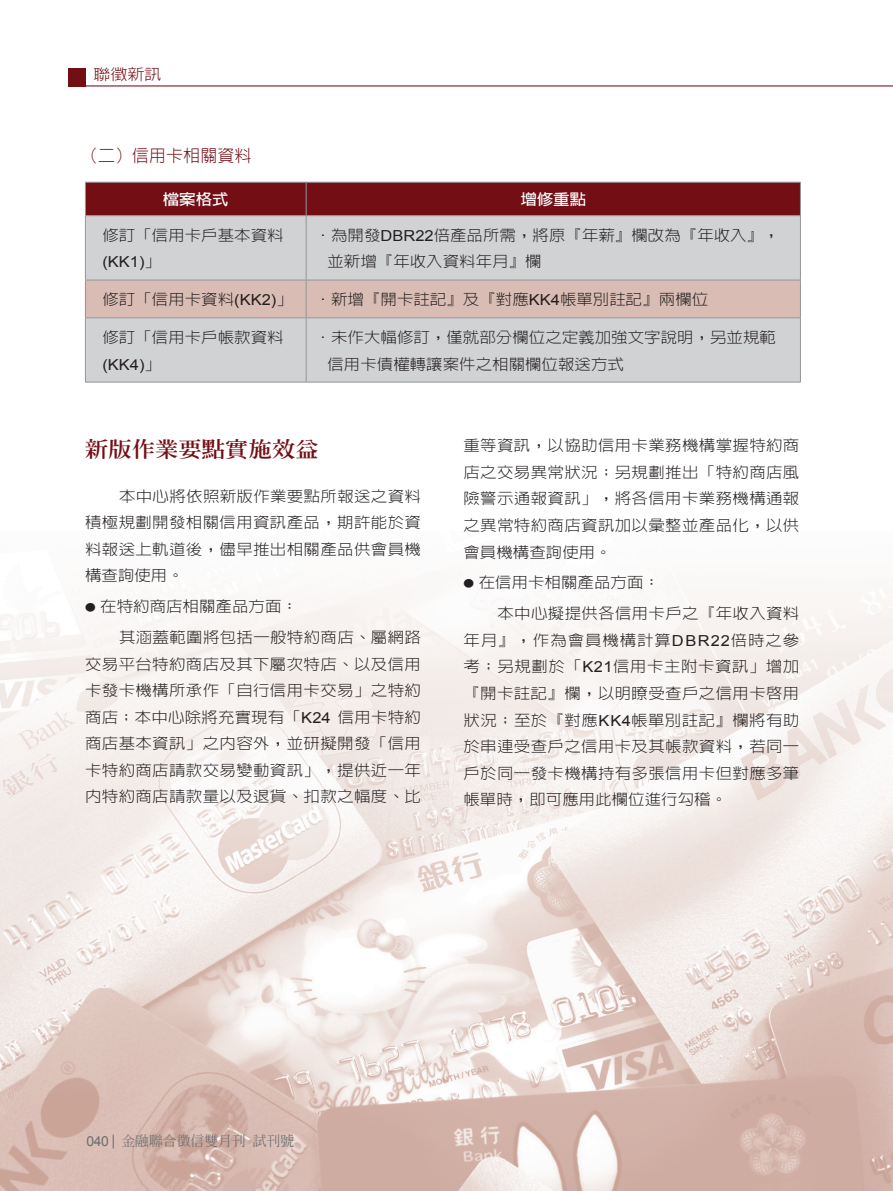
<style>
.page{position:relative;width:893px;height:1191px;background:#fff}
.page>*{position:absolute;margin:0;border:0;box-sizing:border-box;transform-origin:0 0}
.t1{font:800 21px "AR Ming B5";color:#730e15;scale:1.11 1}
.t2{font:300 16.95px "AR Hei B5";color:#730e15}
.t3{font:300 15.3px "AR Hei B5";color:#730e15;scale:1.11 1}
.t4{font:300 15.15px/26.5px "AR Hei B5";letter-spacing:.02em;color:#231f20;text-align:justify;scale:1.09 1}
.t5{font:300 15.15px/26.5px "AR Hei B5";color:#231f20;scale:1.09 1}
.t6{font:15.15px "Arial";color:#231f20;scale:1.09 1}
.t7{font:700 15.15px "AR Hei B5";color:#fff;scale:1.09 1}
.t8{font:500 13.8px "AR Ming B5";color:#6c6d70}
.s1{font-family:"AR Hei B5";font-weight:300}
.s2{font-family:"Arial";font-weight:400}
.s3{font-size:9.75px}
</style>
<div class="page">
<img style="left:0;top:589px;width:893px;height:602px">
<div style="left:86px;top:183px;width:714px;height:32px;background:#730e15"></div>
<div style="left:86px;top:216px;width:714px;height:166px;background:#d1d2d4"></div>
<div style="left:86px;top:281px;width:714px;height:36px;background:#d9bdb4"></div>
<hr style="left:85px;top:182px;width:221px;height:1px;background:#939598">
<hr style="left:85px;top:183px;width:1px;height:32px;background:#939598">
<hr style="left:306px;top:182px;width:495px;height:1px;background:#939598">
<hr style="left:306px;top:183px;width:1px;height:32px;background:#939598">
<hr style="left:800px;top:183px;width:1px;height:32px;background:#939598">
<hr style="left:85px;top:215px;width:221px;height:1px;background:#939598">
<hr style="left:85px;top:216px;width:1px;height:64px;background:#939598">
<hr style="left:306px;top:215px;width:495px;height:1px;background:#939598">
<hr style="left:306px;top:216px;width:1px;height:64px;background:#939598">
<hr style="left:800px;top:216px;width:1px;height:64px;background:#939598">
<hr style="left:85px;top:280px;width:221px;height:1px;background:#939598">
<hr style="left:85px;top:280px;width:1px;height:37px;background:#939598">
<hr style="left:306px;top:280px;width:495px;height:1px;background:#939598">
<hr style="left:306px;top:280px;width:1px;height:37px;background:#939598">
<hr style="left:800px;top:280px;width:1px;height:37px;background:#939598">
<hr style="left:85px;top:317px;width:221px;height:1px;background:#939598">
<hr style="left:85px;top:318px;width:1px;height:64px;background:#939598">
<hr style="left:306px;top:317px;width:495px;height:1px;background:#939598">
<hr style="left:306px;top:318px;width:1px;height:64px;background:#939598">
<hr style="left:800px;top:318px;width:1px;height:64px;background:#939598">
<hr style="left:85px;top:382px;width:221px;height:1px;background:#939598">
<hr style="left:306px;top:382px;width:495px;height:1px;background:#939598">
<svg style="left:113px;top:1134px;width:1px;height:14px"></svg>
<hr style="left:68px;top:85px;width:825px;height:1px;background:#730e15">
<div style="left:68px;top:68px;width:17px;height:18px;background:#730e15"></div>
<p class="t3" style="left:94px;top:67px;width:63px">聯徵新訊</p>
<p class="t2" style="left:81px;top:147px;width:172px">（二）信用卡相關資料</p>
<p class="t7" style="left:163px;top:192px;width:62px">檔案格式</p>
<p class="t7" style="left:520px;top:192px;width:62px">增修重點</p>
<p class="t5" style="left:102px;top:222px;width:168px">修訂「信用卡戶基本資料</p>
<p class="t6" style="left:102px;top:254px;width:55px">(KK1)<span class="s1">」</span></p>
<p class="t5" style="left:327px;top:222px;width:416px;text-indent:-13px">．為開發<span class="s2">DBR22</span>倍產品所需，將原『年薪』欄改為『年收入』，並新增『年收入資料年月』欄</p>
<p class="t4" style="left:102px;top:286px;width:176px">修訂「信用卡資料<span class="s2">(KK2)</span>」</p>
<p class="t5" style="left:315px;top:286px;width:363px">．新增『開卡註記』及『對應<span class="s2">KK4</span>帳單別註記』兩欄位</p>
<p class="t5" style="left:102px;top:324px;width:168px">修訂「信用卡戶帳款資料</p>
<p class="t6" style="left:102px;top:356px;width:55px">(KK4)<span class="s1">」</span></p>
<p class="t5" style="left:327px;top:324px;width:413px;text-indent:-13px">．未作大幅修訂，僅就部分欄位之定義加強文字說明，另並規範信用卡債權轉讓案件之相關欄位報送方式</p>
<h1 class="t1" style="left:85px;top:438px;width:212px">新版作業要點實施效益</h1>
<p class="t4" style="left:85px;top:482px;width:310px;text-indent:34px">本中心將依照新版作業要點所報送之資料積極規劃開發相關信用資訊產品，期許能於資料報送上軌道後，儘早推出相關產品供會員機構查詢使用。</p>
<p class="t4" style="left:119px;top:591px;width:278px;line-height:30.9px;text-indent:-34px"><span class="s3">●</span> 在特約商店相關產品方面：<br>其涵蓋範圍將包括一般特約商店、屬網路</p>
<p class="t4" style="left:85px;top:650px;width:310px">交易平台特約商店及其下屬次特店、以及信用卡發卡機構所承作「自行信用卡交易」之特約商店；本中心除將充實現有「<span class="s2">K24</span> 信用卡特約商店基本資訊」之內容外，並研擬開發「信用卡特約商店請款交易變動資訊」，提供近一年內特約商店請款量以及退貨、扣款之幅度、比</p>
<p class="t4" style="left:463px;top:432px;width:310px">重等資訊，以協助信用卡業務機構掌握特約商店之交易異常狀況；另規劃推出「特約商店風險警示通報資訊」，將各信用卡業務機構通報之異常特約商店資訊加以彙整並產品化，以供會員機構查詢使用。</p>
<p class="t4" style="left:497px;top:567px;width:278px;line-height:30.9px;text-indent:-34px"><span class="s3">●</span> 在信用卡相關產品方面：<br>本中心擬提供各信用卡戶之『年收入資料</p>
<p class="t4" style="left:463px;top:627px;width:310px">年月』，作為會員機構計算<span class="s2">DBR22</span>倍時之參考；另規劃於「<span class="s2">K21</span>信用卡主附卡資訊」增加『開卡註記』欄，以明瞭受查戶之信用卡啟用狀況；至於『對應<span class="s2">KK4</span>帳單別註記』欄將有助於串連受查戶之信用卡及其帳款資料，若同一戶於同一發卡機構持有多張信用卡但對應多筆帳單時，即可應用此欄位進行勾稽。</p>
<p class="t8" style="left:87px;top:1134px;width:209px"><span class="s2">040</span> 金融聯合徵信雙月刊試刊號</p>
</div>
